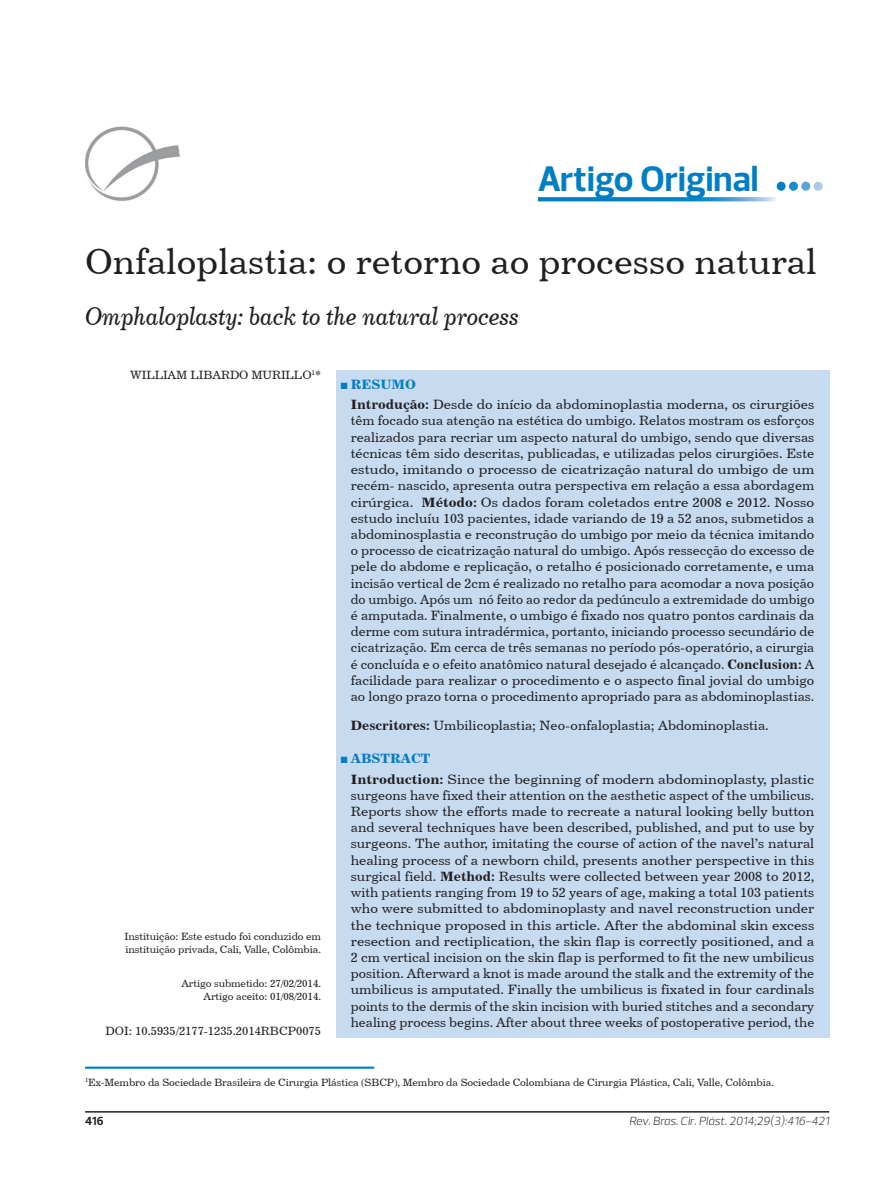
<style>
.page{position:relative;width:893px;height:1191px;background:#fff}
.page>*{position:absolute;margin:0;border:0;box-sizing:border-box;transform-origin:0 0}
.t1{font:36px "Century 731 BT Roman A";color:#231f20}
.t2{font:700 36px "Prelo";color:#007ec5}
.t3{font:25.5px "Century 731 BT Italic A";letter-spacing:-.01em;color:#231f20;scale:.9 1}
.t4{font:13.5px/16.2px "Century 731 BT Roman A";color:#231f20;text-align:justify}
.t5{font:13.5px/16.2px "Century 731 BT Roman A";color:#231f20;text-align:justify;scale:1.06 1}
.t6{font:13.5px "Century 731 BT Bold A";color:#007ec5}
.t7{font:12px "Century 731 BT Roman A";color:#231f20}
.t8{font:italic 300 12px "Prelo";color:#231f20}
.t9{font:700 12px "Prelo";color:#231f20}
.t10{font:10.5px/12.6px "Century 731 BT Roman A";letter-spacing:-.01em;color:#231f20}
.s1{font-family:"Times New Roman";font-weight:700}
.s2{font-family:"Century 731 BT Bold A"}
</style>
<div class="page">
<img style="left:85px;top:127px;width:95px;height:74px">
<hr style="left:85px;top:1111px;width:744px;height:1px;background:#231f20">
<svg style="left:538px;top:197px;width:238px;height:4px"></svg>
<div style="left:777px;top:182px;width:9px;height:9px;background:#007ec5;border-radius:50%"></div>
<div style="left:801px;top:182px;width:9px;height:9px;background:#60a3d8;border-radius:50%"></div>
<div style="left:789px;top:182px;width:9px;height:9px;background:#178dce;border-radius:50%"></div>
<div style="left:814px;top:182px;width:9px;height:9px;background:#acc9e9;border-radius:50%"></div>
<div style="left:336px;top:370px;width:493px;height:667px;background:#c6daf0"></div>
<hr style="left:85px;top:1066px;width:289px;height:2px;background:#007ec5">
<h1 class="t2" style="left:538px;top:157px;width:222px">Artigo Original</h1>
<h1 class="t1" style="left:85px;top:239px;width:733px">Onfaloplastia: o retorno ao processo natural</h1>
<h2 class="t3" style="left:85px;top:300px;width:484px">Omphaloplasty: back to the natural process</h2>
<p class="t7" style="left:130px;top:367px;width:192px">WILLIAM LIBARDO MURILLO<sup>1</sup>*</p>
<p class="t10" style="left:125px;top:930px;width:198px">Instituição: Este estudo foi conduzido em instituição privada, Cali, Valle, Colômbia.</p>
<p class="t10" style="left:181px;top:976px;width:141px;text-align:right">Artigo submetido: 27/02/2014.<br>Artigo aceito: 01/08/2014.</p>
<p class="t7" style="left:105px;top:1023px;width:217px">DOI: 10.5935/2177-1235.2014RBCP0075</p>
<p class="t6" style="left:340px;top:376px;width:77px"><span class="s1">■</span> RESUMO</p>
<p class="t4" style="left:351px;top:396px;width:465px"><span class="s2">Introdução:</span> Desde do início da abdominoplastia moderna, os cirurgiões têm focado sua atenção na estética do umbigo. Relatos mostram os esforços realizados para recriar um aspecto natural do umbigo, sendo que diversas técnicas têm sido descritas, publicadas, e utilizadas pelos cirurgiões. Este estudo, imitando o processo de cicatrização natural do umbigo de um recém- nascido, apresenta outra perspectiva em relação a essa abordagem cirúrgica. <span class="s2">Método:</span> Os dados foram coletados entre 2008 e 2012. Nosso estudo incluíu 103 pacientes, idade variando de 19 a 52 anos, submetidos a abdominosplastia e reconstrução do umbigo por meio da técnica imitando o processo de cicatrização natural do umbigo. Após ressecção do excesso de pele do abdome e replicação, o retalho é posicionado corretamente, e uma incisão vertical de 2cm é realizado no retalho para acomodar a nova posição do umbigo. Após um nó feito ao redor da pedúnculo a extremidade do umbigo é amputada. Finalmente, o umbigo é fixado nos quatro pontos cardinais da derme com sutura intradérmica, portanto, iniciando processo secundário de cicatrização. Em cerca de três semanas no período pós-operatório, a cirurgia é concluída e o efeito anatômico natural desejado é alcançado. <span class="s2">Conclusion:</span> A facilidade para realizar o procedimento e o aspecto final jovial do umbigo ao longo prazo torna o procedimento apropriado para as abdominoplastias.</p>
<p class="t4" style="left:351px;top:717px;width:419px"><span class="s2">Descritores:</span> Umbilicoplastia; Neo-onfaloplastia; Abdominoplastia.</p>
<p class="t6" style="left:340px;top:750px;width:92px"><span class="s1">■</span> ABSTRACT</p>
<p class="t5" style="left:351px;top:770px;width:439px"><span class="s2">Introduction:</span> Since the beginning of modern abdominoplasty, plastic surgeons have fixed their attention on the aesthetic aspect of the umbilicus.<br>Reports show the efforts made to recreate a natural looking belly button and several techniques have been described, published, and put to use by surgeons. The author, imitating the course of action of the navel’s natural healing process of a newborn child, presents another perspective in this surgical field. <span class="s2">Method:</span> Results were collected between year 2008 to 2012, with patients ranging from 19 to 52 years of age, making a total 103 patients who were submitted to abdominoplasty and navel reconstruction under the technique proposed in this article. After the abdominal skin excess resection and rectiplication, the skin flap is correctly positioned, and a 2 cm vertical incision on the skin flap is performed to fit the new umbilicus position. Afterward a knot is made around the stalk and the extremity of the umbilicus is amputated. Finally the umbilicus is fixated in four cardinals points to the dermis of the skin incision with buried stitches and a secondary healing process begins. After about three weeks of postoperative period, the</p>
<p class="t10" style="left:85px;top:1075px;width:690px"><sup>1</sup>Ex-Membro da Sociedade Brasileira de Cirurgia Plástica (SBCP), Membro da Sociedade Colombiana de Cirurgia Plástica, Cali, Valle, Colômbia.</p>
<p class="t9" style="left:85px;top:1114px;width:20px">416</p>
<p class="t8" style="left:629px;top:1114px;width:201px">Rev. Bras. Cir. Plást. 2014;29(3):416-421</p>
</div>
